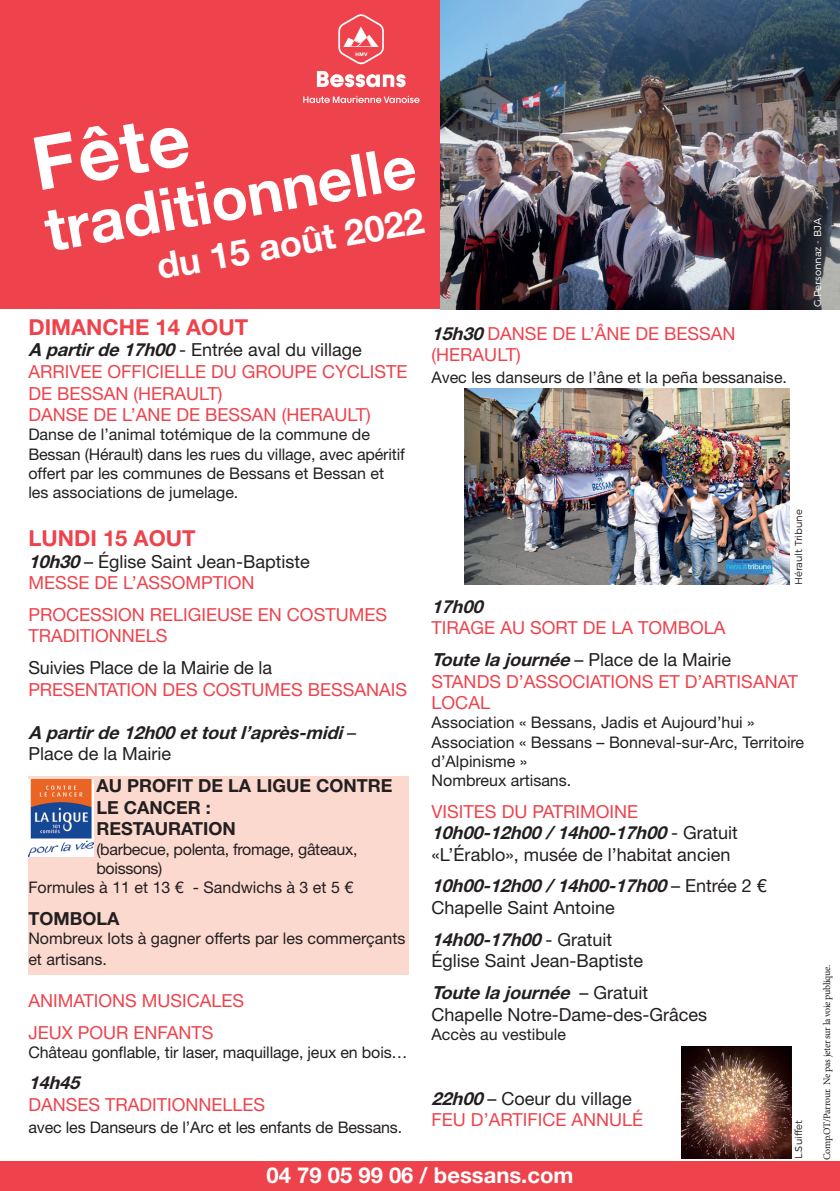
<style>
.page{position:relative;width:840px;height:1191px;background:#fff}
.page>*{position:absolute;margin:0;border:0;box-sizing:border-box;transform-origin:0 0}
.t1{font:700 74px "Helvetica Neue LT Std";color:#fff}
.t2{font:700 60px "Helvetica Neue LT Std";color:#fff}
.t3{font:700 36px "Helvetica Neue LT Std";color:#fff}
.t4{font:700 22px "Helvetica Neue LT Std";color:#ee434d}
.t5{font:700 22px "Helvetica Neue LT Std";color:#fff}
.t6{font:18px/21.6px "Helvetica Neue LT Std";color:#ee434d}
.t7{font:18px/21.6px "Helvetica Neue LT Std";color:#231f20}
.t8{font:italic 700 18px/21.6px "Helvetica Neue LT Std";color:#231f20}
.t9{font:700 18px/21.6px "Helvetica Neue LT Std";color:#231f20}
.t10{font:16px/19.2px "Helvetica Neue LT Std";color:#231f20}
.t11{font:16px "Helvetica Neue LT Std";letter-spacing:-.02em;color:#231f20}
.t12{font:10px "Minion Pro";letter-spacing:-.035em;color:#231f20}
.t13{font:300 10px "Montserrat";color:#231f20}
.t14{font:300 10px "Montserrat";color:#fff}
.s1{font-weight:700;font-style:italic;color:#231f20}
.s2{color:#231f20}
.s3{font-weight:700;font-style:italic}
.s4{color:#ee434d}
.s5{font-weight:400;font-style:normal}
</style>
<div class="page">
<div style="left:0;top:0;width:839px;height:308px;background:#ee434d"></div>
<div style="left:28px;top:776px;width:380px;height:198px;background:#fcd9cf"></div>
<svg style="left:338px;top:14px;width:45px;height:50px"></svg>
<svg style="left:303px;top:96px;width:116px;height:7px"></svg>
<svg style="left:317px;top:71px;width:88px;height:16px"></svg>
<div style="left:0;top:1161px;width:839px;height:30px;background:#ee434d"></div>
<img style="left:440px;top:0;width:399px;height:310px">
<img style="left:28px;top:779px;width:66px;height:78px">
<img style="left:464px;top:388px;width:325px;height:196px">
<img style="left:681px;top:1047px;width:109px;height:111px">
<h1 class="t1" style="left:25px;top:120px;width:159px;rotate:-10deg">Fête</h1>
<h3 class="t3" style="left:153px;top:245px;width:272px;rotate:-10deg">du 15 août 2022</h3>
<h2 class="t2" style="left:39px;top:194px;width:377px;rotate:-10deg">traditionnelle</h2>
<h3 class="t4" style="left:28px;top:313px;width:221px">DIMANCHE 14 AOUT</h3>
<p class="t6" style="left:28px;top:339px;width:380px"><span class="s1">A partirde17h00</span><span class="s2">- Entrée aval du village </span>ARRIVEE OFFICIELLE DU GROUPE CYCLISTE DE BESSAN (HERAULT)<br>DANSE DE L’ANE DE BESSAN (HERAULT)</p>
<p class="t10" style="left:28px;top:425px;width:378px">Danse de l’animal totémique de la commune de Bessan (Hérault) dans les rues du village, avec apéritif offert par les communes de Bessans et Bessan et les associations de jumelage.</p>
<h3 class="t4" style="left:28px;top:524px;width:169px">LUNDI 15 AOUT</h3>
<p class="t7" style="left:28px;top:550px;width:283px"><span class="s3">10h30</span>– Église Saint Jean-Baptiste<br><span class="s4">MESSE DE L’ASSOMPTION</span></p>
<p class="t6" style="left:28px;top:603px;width:360px">PROCESSION RELIGIEUSE EN COSTUMES<br>TRADITIONNELS</p>
<p class="t7" style="left:28px;top:656px;width:245px">Suivies Place de la Mairie de la</p>
<p class="t6" style="left:28px;top:678px;width:380px">PRESENTATION DES COSTUMES BESSANAIS</p>
<p class="t8" style="left:28px;top:721px;width:329px">A partirde12h00ettoutl’après-midi<span class="s5">–<br>Place de la Mairie</span></p>
<p class="t9" style="left:96px;top:774px;width:297px">AU PROFIT DE LA LIGUE CONTRE<br>LE CANCER :<br>RESTAURATION</p>
<p class="t11" style="left:96px;top:839px;width:262px">(barbecue, polenta, fromage, gâteaux,</p>
<p class="t11" style="left:96px;top:858px;width:67px">boissons)</p>
<p class="t10" style="left:28px;top:877px;width:326px">Formules à 11 et 13 € - Sandwichs à 3 et 5 €</p>
<p class="t9" style="left:28px;top:907px;width:93px">TOMBOLA</p>
<p class="t10" style="left:28px;top:927px;width:378px;line-height:21.6px">Nombreux lots à gagner offerts par les commerçants et artisans.</p>
<p class="t6" style="left:28px;top:984px;width:217px;line-height:31.6px">ANIMATIONS MUSICALES<br>JEUX POUR ENFANTS</p>
<p class="t10" style="left:28px;top:1042px;width:380px">Château gonflable, tir laser, maquillage, jeux en bois…</p>
<p class="t8" style="left:28px;top:1071px;width:58px">14h45</p>
<p class="t6" style="left:28px;top:1093px;width:238px">DANSES TRADITIONNELLES</p>
<p class="t10" style="left:28px;top:1117px;width:375px">avec les Danseurs de l’Arc et les enfants de Bessans.</p>
<p class="t6" style="left:431px;top:322px;width:305px"><span class="s1">15h30</span>DANSE DE L’ÂNE DE BESSAN (HERAULT)</p>
<p class="t10" style="left:431px;top:367px;width:357px">Avec les danseurs de l’âne et la peña bessanaise.</p>
<p class="t13" style="left:791px;top:585px;width:78px;rotate:-90deg">Hérault Tribune</p>
<p class="t8" style="left:431px;top:595px;width:58px">17h00</p>
<p class="t6" style="left:431px;top:612px;width:301px;line-height:31.6px">TIRAGE AU SORT DE LA TOMBOLA<br><span class="s1">Toutelajournée</span><span class="s2">– Place de la Mairie</span></p>
<p class="t6" style="left:431px;top:670px;width:368px">STANDS D’ASSOCIATIONS ET D’ARTISANAT<br>LOCAL</p>
<p class="t10" style="left:431px;top:713px;width:374px">Association « Bessans, Jadis et Aujourd’hui » Association « Bessans – Bonneval-sur-Arc, Territoire d’Alpinisme »<br>Nombreux artisans.</p>
<p class="t7" style="left:431px;top:800px;width:307px"><span class="s4">VISITES DU PATRIMOINE<br></span><span class="s3">10h00-12h00/14h00-17h00</span>- G r a t u i t «L’Érablo», musée de l’habitat ancien</p>
<p class="t7" style="left:431px;top:875px;width:336px"><span class="s3">10h00-12h00/14h00-17h00</span>– E n t r é e 2 €<br>Chapelle Saint Antoine</p>
<p class="t7" style="left:431px;top:928px;width:213px"><span class="s3">14h00-17h00</span>- G r at u i t<br>Église Saint Jean-Baptiste</p>
<p class="t7" style="left:431px;top:981px;width:277px"><span class="s3">Toutelajournée</span> – G r a t u i t<br>Chapelle Notre-Dame-des-Grâces</p>
<p class="t10" style="left:431px;top:1024px;width:136px">Accès au vestibule</p>
<p class="t6" style="left:431px;top:1087px;width:213px"><span class="s1">22h00</span><span class="s2">– Coeur du village<br></span>FEU D’ARTIFICE ANNULÉ</p>
<p class="t13" style="left:791px;top:1158px;width:40px;rotate:-90deg">L.Suiffet</p>
<h3 class="t5" style="left:266px;top:1161px;width:308px">04 79 05 99 06 / bessans.com</h3>
<p class="t14" style="left:811px;top:307px;width:90px;rotate:-90deg">G.Personnaz - BJA</p>
<p class="t12" style="left:819px;top:1160px;width:197px;rotate:-90deg">Comp.OT/Parrour. Ne pas jeter sur la voie publique.</p>
</div>
